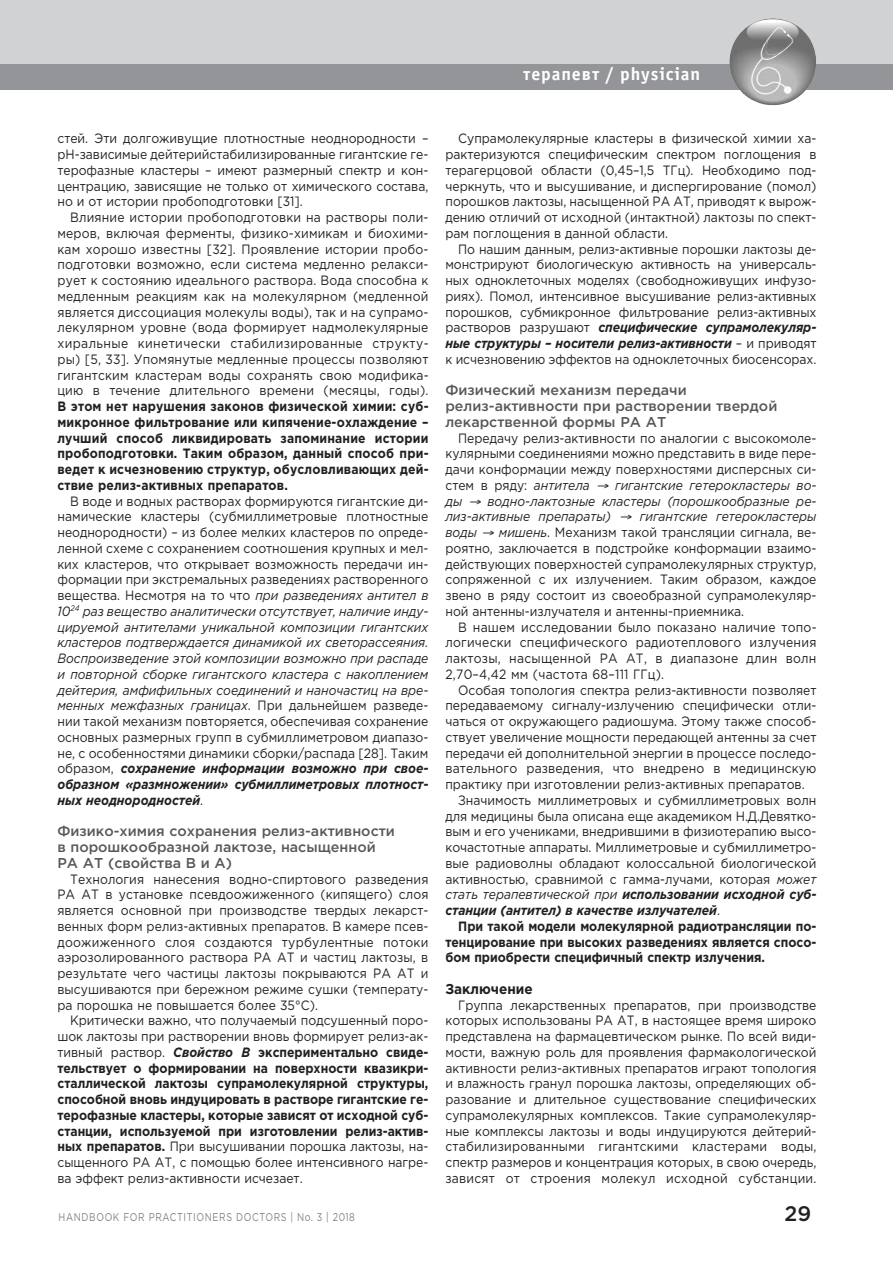
<style>
.page{position:relative;width:893px;height:1263px;background:#fff}
.page>*{position:absolute;margin:0;border:0;box-sizing:border-box;transform-origin:0 0}
.t1{font:500 21px "Gotham Pro";color:#231f20}
.t2{font:700 18px "Officina Sans C";letter-spacing:.05em;color:#fff}
.t3{font:500 14.25px/15.8px "Gotham Pro";color:#57585a}
.t4{font:700 14.25px "Gotham Pro";color:#231f20;scale:.95 1}
.t5{font:13.5px/15.8px "Gotham Pro";color:#231f20;text-align:justify;scale:.9 1}
.t6{font:700 13.5px/15.8px "Gotham Pro";color:#231f20;text-align:justify;scale:.9 1}
.t7{font:italic 700 13.5px "Gotham Pro";color:#231f20;scale:.9 1}
.t8{font:11.25px "Gotham Pro";letter-spacing:.07em;color:#808285;scale:.8 1}
.s1{font-style:italic}
.s2{font-weight:700;font-style:italic}
.s3{font-weight:400}
.s4{font-weight:400;font-style:normal}
</style>
<div class="page">
<div style="left:0;top:0;width:893px;height:80px;background:#d1d2d4"></div>
<div style="left:0;top:64px;width:893px;height:25px;background:#939598"></div>
<img style="left:729px;top:18px;width:88px;height:87px">
<h2 class="t2" style="left:523px;top:64px;width:178px">терапевт / physician</h2>
<p class="t5" style="left:57px;top:131px;width:414px">СТЕЙ. ЭТИ ДОЛГОЖИВУЩИЕ ПЛОТНОСТНЫЕ НЕОДНОРОДНОСТИ – РН-ЗАВИСИМЫЕ ДЕЙТЕРИЙСТАБИЛИЗИРОВАННЫЕ ГИГАНТСКИЕ ГЕ-ТЕРОФАЗНЫЕ КЛАСТЕРЫ – ИМЕЮТ РАЗМЕРНЫЙ СПЕКТР И КОН-ЦЕНТРАЦИЮ, ЗАВИСЯЩИЕ НЕ ТОЛЬКО ОТ ХИМИЧЕСКОГО СОСТАВА, НО И ОТ ИСТОРИИ ПРОБОПОДГОТОВКИ [31].</p>
<p class="t5" style="left:57px;top:209px;width:414px;text-indent:13px">ВЛИЯНИЕ ИСТОРИИ ПРОБОПОДГОТОВКИ НА РАСТВОРЫ ПОЛИ-МЕРОВ, ВКЛЮЧАЯ ФЕРМЕНТЫ, ФИЗИКО-ХИМИКАМ И БИОХИМИ-КАМ ХОРОШО ИЗВЕСТНЫ [32]. ПРОЯВЛЕНИЕ ИСТОРИИ ПРОБО-ПОДГОТОВКИ ВОЗМОЖНО, ЕСЛИ СИСТЕМА МЕДЛЕННО РЕЛАКСИ-РУЕТ К СОСТОЯНИЮ ИДЕАЛЬНОГО РАСТВОРА. ВОДА СПОСОБНА К МЕДЛЕННЫМ РЕАКЦИЯМ КАК НА МОЛЕКУЛЯРНОМ (МЕДЛЕННОЙ ЯВЛЯЕТСЯ ДИССОЦИАЦИЯ МОЛЕКУЛЫ ВОДЫ), ТАК И НА СУПРАМО-ЛЕКУЛЯРНОМ УРОВНЕ (ВОДА ФОРМИРУЕТ НАДМОЛЕКУЛЯРНЫЕ ХИРАЛЬНЫЕ КИНЕТИЧЕСКИ СТАБИЛИЗИРОВАННЫЕ СТРУКТУ-РЫ) [5, 33]. УПОМЯНУТЫЕ МЕДЛЕННЫЕ ПРОЦЕССЫ ПОЗВОЛЯЮТ ГИГАНТСКИМ КЛАСТЕРАМ ВОДЫ СОХРАНЯТЬ СВОЮ МОДИФИКА-ЦИЮ В ТЕЧЕНИЕ ДЛИТЕЛЬНОГО ВРЕМЕНИ (МЕСЯЦЫ, ГОДЫ).</p>
<p class="t6" style="left:57px;top:398px;width:414px">В этом нет нарушения законов физической химии: суб&shy;микронное фильтрование или кипячение-охлаждение – лучший способ ликвидировать запоминание истории пробоподготовки. Таким образом, данный способ при&shy;ведет к исчезновению структур, обусловливающих дей&shy;ствие релиз-активных препаратов.</p>
<p class="t5" style="left:57px;top:493px;width:414px;text-indent:13px">В ВОДЕ И ВОДНЫХ РАСТВОРАХ ФОРМИРУЮТСЯ ГИГАНТСКИЕ ДИ-НАМИЧЕСКИЕ КЛАСТЕРЫ (СУБМИЛЛИМЕТРОВЫЕ ПЛОТНОСТНЫЕ НЕОДНОРОДНОСТИ) – ИЗ БОЛЕЕ МЕЛКИХ КЛАСТЕРОВ ПО ОПРЕДЕ-ЛЕННОЙ СХЕМЕ С СОХРАНЕНИЕМ СООТНОШЕНИЯ КРУПНЫХ И МЕЛ-КИХ КЛАСТЕРОВ, ЧТО ОТКРЫВАЕТ ВОЗМОЖНОСТЬ ПЕРЕДАЧИ ИН-ФОРМАЦИИ ПРИ ЭКСТРЕМАЛЬНЫХ РАЗВЕДЕНИЯХ РАСТВОРЕННОГО ВЕЩЕСТВА. НЕСМОТРЯ НА ТО ЧТО <span class="s1">при разведениях антител в 10</span><sup>24</sup> <span class="s1">раз вещество аналитически отсутствует, наличие инду&shy;цируемой антителами уникальной композиции гигантских кластеров подтверждается динамикой их светорассеяния.<br>Воспроизведение этой композиции возможно при распаде и повторной сборке гигантского кластера с накоплением дейтерия, амфифильных соединений и наночастиц на вре&shy;менных межфазных границах</span>. ПРИ ДАЛЬНЕЙШЕМ РАЗВЕДЕ-НИИ ТАКОЙ МЕХАНИЗМ ПОВТОРЯЕТСЯ, ОБЕСПЕЧИВАЯ СОХРАНЕНИЕ ОСНОВНЫХ РАЗМЕРНЫХ ГРУПП В СУБМИЛЛИМЕТРОВОМ ДИАПАЗО-НЕ, С ОСОБЕННОСТЯМИ ДИНАМИКИ СБОРКИ/РАСПАДА [28]. ТАКИМ ОБРАЗОМ, <span class="s2">сохранение информации возможно при свое&shy;образном «размножении» субмиллиметровых плотност&shy;ных неоднородностей</span>.</p>
<p class="t3" style="left:57px;top:824px;width:339px">Физико-химия сохранения релиз-активности в порошкообразной лактозе, насыщенной<br>РА АТ (свойства В и А)</p>
<p class="t5" style="left:57px;top:871px;width:414px;text-indent:13px">ТЕХНОЛОГИЯ НАНЕСЕНИЯ ВОДНО-СПИРТОВОГО РАЗВЕДЕНИЯ РА АТ В УСТАНОВКЕ ПСЕВДООЖИЖЕННОГО (КИПЯЩЕГО) СЛОЯ ЯВЛЯЕТСЯ ОСНОВНОЙ ПРИ ПРОИЗВОДСТВЕ ТВЕРДЫХ ЛЕКАРСТ-ВЕННЫХ ФОРМ РЕЛИЗ-АКТИВНЫХ ПРЕПАРАТОВ. В КАМЕРЕ ПСЕВ-ДООЖИЖЕННОГО СЛОЯ СОЗДАЮТСЯ ТУРБУЛЕНТНЫЕ ПОТОКИ АЭРОЗОЛИРОВАННОГО РАСТВОРА РА АТ И ЧАСТИЦ ЛАКТОЗЫ, В РЕЗУЛЬТАТЕ ЧЕГО ЧАСТИЦЫ ЛАКТОЗЫ ПОКРЫВАЮТСЯ РА АТ И ВЫСУШИВАЮТСЯ ПРИ БЕРЕЖНОМ РЕЖИМЕ СУШКИ (ТЕМПЕРАТУ-РА ПОРОШКА НЕ ПОВЫШАЕТСЯ БОЛЕЕ 35°С).</p>
<p class="t6" style="left:57px;top:1012px;width:414px;text-indent:13px"><span class="s3">КРИТИЧЕСКИ ВАЖНО, ЧТО ПОЛУЧАЕМЫЙ ПОДСУШЕННЫЙ ПОРО-ШОК ЛАКТОЗЫ ПРИ РАСТВОРЕНИИ ВНОВЬ ФОРМИРУЕТ РЕЛИЗ-АК-ТИВНЫЙ РАСТВОР.</span> <span class="s1">Свойство В</span> экспериментально свиде&shy;тельствует о формировании на поверхности квазикри&shy;сталлической лактозы супрамолекулярной структуры, способной вновь индуцировать в растворе гигантские ге&shy;терофазные кластеры, которые зависят от исходной суб&shy;станции, используемой при изготовлении релиз-актив&shy;ных препаратов. <span class="s3">ПРИ ВЫСУШИВАНИИ ПОРОШКА ЛАКТОЗЫ, НА-СЫЩЕННОГО РА АТ, С ПОМОЩЬЮ БОЛЕЕ ИНТЕНСИВНОГО НАГРЕ-ВА ЭФФЕКТ РЕЛИЗ-АКТИВНОСТИ ИСЧЕЗАЕТ.</span></p>
<p class="t5" style="left:445px;top:131px;width:414px;text-indent:13px">СУПРАМОЛЕКУЛЯРНЫЕ КЛАСТЕРЫ В ФИЗИЧЕСКОЙ ХИМИИ ХА-РАКТЕРИЗУЮТСЯ СПЕЦИФИЧЕСКИМ СПЕКТРОМ ПОГЛОЩЕНИЯ В ТЕРАГЕРЦОВОЙ ОБЛАСТИ (0,45–1,5 ТГЦ). НЕОБХОДИМО ПОД-ЧЕРКНУТЬ, ЧТО И ВЫСУШИВАНИЕ, И ДИСПЕРГИРОВАНИЕ (ПОМОЛ)<br>ПОРОШКОВ ЛАКТОЗЫ, НАСЫЩЕННОЙ РА АТ, ПРИВОДЯТ К ВЫРОЖ-ДЕНИЮ ОТЛИЧИЙ ОТ ИСХОДНОЙ (ИНТАКТНОЙ) ЛАКТОЗЫ ПО СПЕКТ-РАМ ПОГЛОЩЕНИЯ В ДАННОЙ ОБЛАСТИ.</p>
<p class="t5" style="left:445px;top:241px;width:414px;text-indent:13px">ПО НАШИМ ДАННЫМ, РЕЛИЗ-АКТИВНЫЕ ПОРОШКИ ЛАКТОЗЫ ДЕ-МОНСТРИРУЮТ БИОЛОГИЧЕСКУЮ АКТИВНОСТЬ НА УНИВЕРСАЛЬ-НЫХ ОДНОКЛЕТОЧНЫХ МОДЕЛЯХ (СВОБОДНОЖИВУЩИХ ИНФУЗО-РИЯХ). ПОМОЛ, ИНТЕНСИВНОЕ ВЫСУШИВАНИЕ РЕЛИЗ-АКТИВНЫХ ПОРОШКОВ, СУБМИКРОННОЕ ФИЛЬТРОВАНИЕ РЕЛИЗ-АКТИВНЫХ РАСТВОРОВ РАЗРУШАЮТ <span class="s2">специфические супрамолекуляр&shy;ные структуры – носители релиз-активности</span> – И ПРИВОДЯТ К ИСЧЕЗНОВЕНИЮ ЭФФЕКТОВ НА ОДНОКЛЕТОЧНЫХ БИОСЕНСОРАХ.</p>
<p class="t3" style="left:445px;top:383px;width:333px">Физический механизм передачи релиз-активности при растворении твердой лекарственной формы РА АТ</p>
<p class="t5" style="left:445px;top:430px;width:414px;text-indent:13px">ПЕРЕДАЧУ РЕЛИЗ-АКТИВНОСТИ ПО АНАЛОГИИ С ВЫСОКОМОЛЕ-КУЛЯРНЫМИ СОЕДИНЕНИЯМИ МОЖНО ПРЕДСТАВИТЬ В ВИДЕ ПЕРЕ-ДАЧИ КОНФОРМАЦИИ МЕЖДУ ПОВЕРХНОСТЯМИ ДИСПЕРСНЫХ СИ-СТЕМ В РЯДУ: <span class="s1">антитела</span> → <span class="s1">гигантские гетерокластеры во&shy;ды</span> → <span class="s1">водно-лактозные кластеры (порошкообразные ре&shy;лиз-активные препараты)</span> → <span class="s1">гигантские гетерокластеры воды</span> → <span class="s1">мишень</span>. МЕХАНИЗМ ТАКОЙ ТРАНСЛЯЦИИ СИГНАЛА, ВЕ-РОЯТНО, ЗАКЛЮЧАЕТСЯ В ПОДСТРОЙКЕ КОНФОРМАЦИИ ВЗАИМО-ДЕЙСТВУЮЩИХ ПОВЕРХНОСТЕЙ СУПРАМОЛЕКУЛЯРНЫХ СТРУКТУР, СОПРЯЖЕННОЙ С ИХ ИЗЛУЧЕНИЕМ. ТАКИМ ОБРАЗОМ, КАЖДОЕ ЗВЕНО В РЯДУ СОСТОИТ ИЗ СВОЕОБРАЗНОЙ СУПРАМОЛЕКУЛЯР-НОЙ АНТЕННЫ-ИЗЛУЧАТЕЛЯ И АНТЕННЫ-ПРИЕМНИКА.</p>
<p class="t5" style="left:445px;top:619px;width:414px;text-indent:13px">В НАШЕМ ИССЛЕДОВАНИИ БЫЛО ПОКАЗАНО НАЛИЧИЕ ТОПО-ЛОГИЧЕСКИ СПЕЦИФИЧЕСКОГО РАДИОТЕПЛОВОГО ИЗЛУЧЕНИЯ ЛАКТОЗЫ, НАСЫЩЕННОЙ РА АТ, В ДИАПАЗОНЕ ДЛИН ВОЛН 2,70–4,42 ММ (ЧАСТОТА 68–111 ГГЦ).</p>
<p class="t5" style="left:458px;top:682px;width:400px">ОСОБАЯ ТОПОЛОГИЯ СПЕКТРА РЕЛИЗ-АКТИВНОСТИ ПОЗВОЛЯЕТ</p>
<p class="t5" style="left:445px;top:698px;width:414px">ПЕРЕДАВАЕМОМУ СИГНАЛУ-ИЗЛУЧЕНИЮ СПЕЦИФИЧЕСКИ ОТЛИ-</p>
<p class="t5" style="left:445px;top:713px;width:414px">ЧАТЬСЯ ОТ ОКРУЖАЮЩЕГО РАДИОШУМА. ЭТОМУ ТАКЖЕ СПОСОБ-</p>
<p class="t5" style="left:445px;top:729px;width:414px">СТВУЕТ УВЕЛИЧЕНИЕ МОЩНОСТИ ПЕРЕДАЮЩЕЙ АНТЕННЫ ЗА СЧЕТ</p>
<p class="t5" style="left:445px;top:745px;width:414px">ПЕРЕДАЧИ ЕЙ ДОПОЛНИТЕЛЬНОЙ ЭНЕРГИИ В ПРОЦЕССЕ ПОСЛЕДО-</p>
<p class="t5" style="left:445px;top:761px;width:414px">ВАТЕЛЬНОГО РАЗВЕДЕНИЯ, ЧТО ВНЕДРЕНО В МЕДИЦИНСКУЮ</p>
<p class="t5" style="left:445px;top:776px;width:401px">ПРАКТИКУ ПРИ ИЗГОТОВЛЕНИИ РЕЛИЗ-АКТИВНЫХ ПРЕПАРАТОВ.</p>
<p class="t5" style="left:458px;top:792px;width:400px">ЗНАЧИМОСТЬ МИЛЛИМЕТРОВЫХ И СУБМИЛЛИМЕТРОВЫХ ВОЛН</p>
<p class="t5" style="left:445px;top:808px;width:414px">ДЛЯ МЕДИЦИНЫ БЫЛА ОПИСАНА ЕЩЕ АКАДЕМИКОМ Н.Д.ДЕВЯТКО-</p>
<p class="t5" style="left:445px;top:824px;width:414px">ВЫМ И ЕГО УЧЕНИКАМИ, ВНЕДРИВШИМИ В ФИЗИОТЕРАПИЮ ВЫСО-</p>
<p class="t5" style="left:445px;top:839px;width:414px">КОЧАСТОТНЫЕ АППАРАТЫ. МИЛЛИМЕТРОВЫЕ И СУБМИЛЛИМЕТРО-</p>
<p class="t5" style="left:445px;top:855px;width:414px">ВЫЕ РАДИОВОЛНЫ ОБЛАДАЮТ КОЛОССАЛЬНОЙ БИОЛОГИЧЕСКОЙ</p>
<p class="t5" style="left:445px;top:871px;width:414px">АКТИВНОСТЬЮ, СРАВНИМОЙ С ГАММА-ЛУЧАМИ, КОТОРАЯ <span class="s1">может</span></p>
<p class="t7" style="left:445px;top:887px;width:414px"><span class="s3">стать терапевтической при</span> использовании исходной суб-</p>
<p class="t7" style="left:445px;top:902px;width:307px">станции (антител) в качестве излучателей<span class="s4">.</span></p>
<p class="t6" style="left:458px;top:918px;width:400px">При такой модели молекулярной радиотрансляции по-</p>
<p class="t6" style="left:445px;top:934px;width:414px">тенцирование при высоких разведениях является спосо-</p>
<p class="t6" style="left:445px;top:949px;width:357px">бом приобрести специфичный спектр излучения.</p>
<p class="t4" style="left:445px;top:981px;width:93px">Заключение</p>
<p class="t5" style="left:445px;top:997px;width:414px;text-indent:13px">ГРУППА ЛЕКАРСТВЕННЫХ ПРЕПАРАТОВ, ПРИ ПРОИЗВОДСТВЕ КОТОРЫХ ИСПОЛЬЗОВАНЫ РА АТ, В НАСТОЯЩЕЕ ВРЕМЯ ШИРОКО ПРЕДСТАВЛЕНА НА ФАРМАЦЕВТИЧЕСКОМ РЫНКЕ. ПО ВСЕЙ ВИДИ-МОСТИ, ВАЖНУЮ РОЛЬ ДЛЯ ПРОЯВЛЕНИЯ ФАРМАКОЛОГИЧЕСКОЙ АКТИВНОСТИ РЕЛИЗ-АКТИВНЫХ ПРЕПАРАТОВ ИГРАЮТ ТОПОЛОГИЯ И ВЛАЖНОСТЬ ГРАНУЛ ПОРОШКА ЛАКТОЗЫ, ОПРЕДЕЛЯЮЩИХ ОБ-РАЗОВАНИЕ И ДЛИТЕЛЬНОЕ СУЩЕСТВОВАНИЕ СПЕЦИФИЧЕСКИХ СУПРАМОЛЕКУЛЯРНЫХ КОМПЛЕКСОВ. ТАКИЕ СУПРАМОЛЕКУЛЯР-НЫЕ КОМПЛЕКСЫ ЛАКТОЗЫ И ВОДЫ ИНДУЦИРУЮТСЯ ДЕЙТЕРИЙ-СТАБИЛИЗИРОВАННЫМИ ГИГАНТСКИМИ КЛАСТЕРАМИ ВОДЫ, СПЕКТР РАЗМЕРОВ И КОНЦЕНТРАЦИЯ КОТОРЫХ, В СВОЮ ОЧЕРЕДЬ, ЗАВИСЯТ ОТ СТРОЕНИЯ МОЛЕКУЛ ИСХОДНОЙ СУБСТАНЦИИ.</p>
<p class="t8" style="left:59px;top:1211px;width:372px">HANDBOOK FOR PRACTITIONERS DOCTORS | NO. 3 | 2018</p>
<h1 class="t1" style="left:785px;top:1202px;width:28px">29</h1>
</div>
